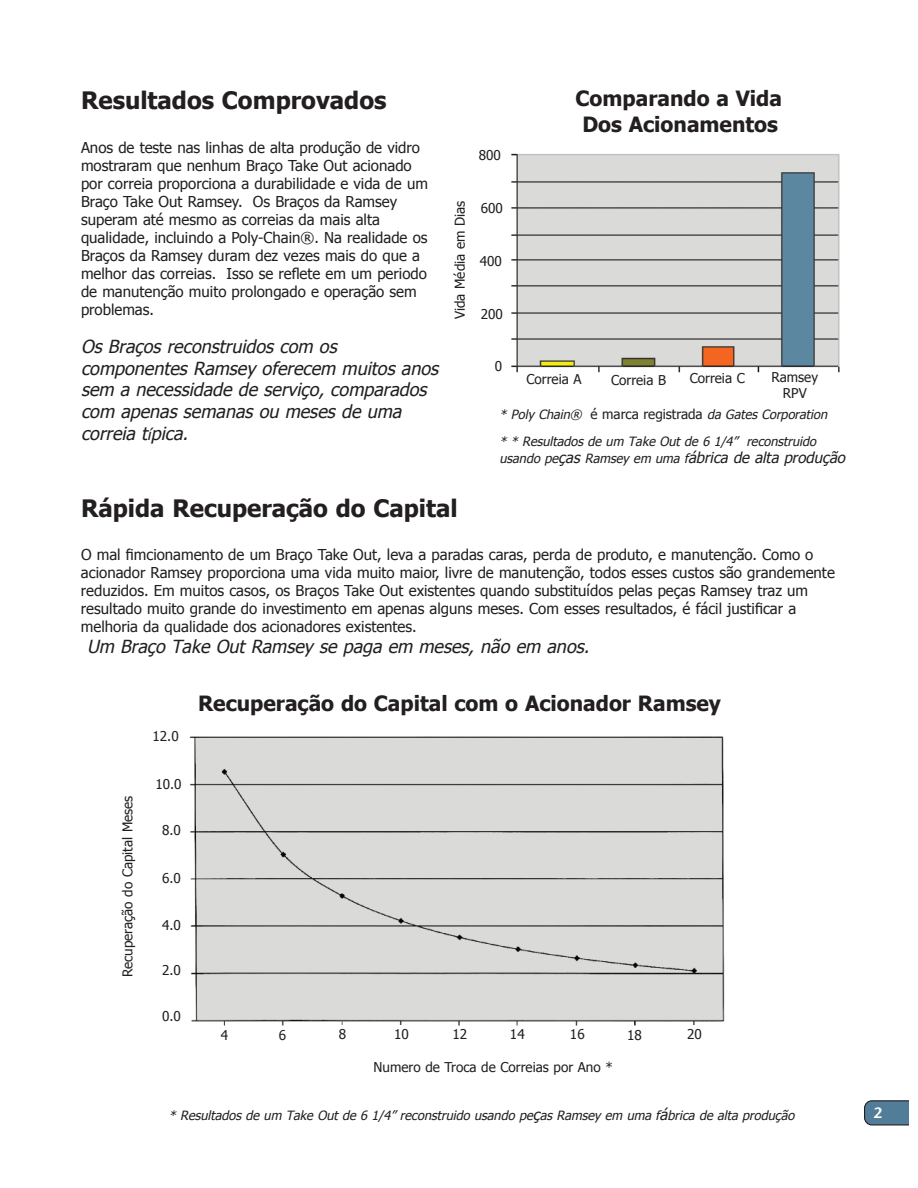
<style>
.page{position:relative;width:918px;height:1188px;background:#fff}
.page>*{position:absolute;margin:0;border:0;box-sizing:border-box;transform-origin:0 0}
.t1{font:700 24px "Tahoma";color:#231f20}
.t2{font:700 21px/25.2px "Tahoma";color:#231f20;text-align:center}
.t3{font:italic 18px/21.6px "Tahoma";color:#231f20}
.t4{font:15px/18px "Tahoma";color:#231f20}
.t5{font:italic 15px "Tahoma";color:#231f20}
.t6{font:600 15px "Stone Sans";color:#fff}
.t7{font:13.5px/16.2px "Tahoma";color:#231f20;text-align:center}
.t8{font:italic 12.75px "Tahoma";color:#231f20}
.s1{font-size:15px}
.s2{font-style:normal;font-size:13.5px}
.s3{font-size:12.75px}
</style>
<div class="page">
<svg style="left:864px;top:1100px;width:45px;height:26px"></svg>
<img style="left:511px;top:153px;width:329px;height:220px">
<img style="left:189px;top:736px;width:536px;height:290px">
<div style="left:526px;top:371px;width:59px;height:18px;background:#fff"></div>
<div style="left:690px;top:370px;width:60px;height:19px;background:#fff"></div>
<div style="left:611px;top:372px;width:58px;height:18px;background:#fff"></div>
<div style="left:766px;top:370px;width:57px;height:32px;background:#fff"></div>
<h1 class="t1" style="left:81px;top:85px;width:307px">Resultados Comprovados</h1>
<p class="t4" style="left:81px;top:138px;width:348px">Anos de teste nas linhas de alta produção de vidro mostraram que nenhum Braço Take Out acionado por correia proporciona a durabilidade e vida de um Braço Take Out Ramsey. Os Braços da Ramsey superam até mesmo as correias da mais alta qualidade, incluindo a Poly-Chain®. Na realidade os Braços da Ramsey duram dez vezes mais do que a melhor das correias. Isso se reflete em um periodo de manutenção muito prolongado e operação sem problemas.</p>
<p class="t3" style="left:81px;top:335px;width:363px">Os Braços reconstruidos com os componentes Ramsey oferecem muitos anos sem a necessidade de serviço, comparados com apenas semanas ou meses de uma correia t<span class="s1">í</span>pica.</p>
<p class="t7" style="left:451px;top:319px;width:120px;rotate:-90deg">Vida Média em Dias</p>
<p class="t7" style="left:479px;top:146px;width:24px">800</p>
<p class="t7" style="left:481px;top:199px;width:24px">600</p>
<p class="t7" style="left:480px;top:252px;width:24px">400</p>
<p class="t7" style="left:481px;top:305px;width:24px">200</p>
<p class="t7" style="left:495px;top:357px;width:9px">0</p>
<h2 class="t2" style="left:576px;top:85px;width:208px">Comparando a Vida<br>Dos Acionamentos</h2>
<p class="t7" style="left:526px;top:370px;width:57px">Correia A</p>
<p class="t7" style="left:611px;top:371px;width:56px">Correia B</p>
<p class="t7" style="left:690px;top:370px;width:57px">Correia C</p>
<p class="t7" style="left:772px;top:368px;width:48px">Ramsey<br>RPV</p>
<p class="t8" style="left:499px;top:406px;width:332px">* Poly Chain® <span class="s2">é m a r c a r e g i s t ra d a</span> da Gates Corporation</p>
<p class="t8" style="left:499px;top:433px;width:321px">* * Resultados de um Take Out de 6 1/4” reconstruido</p>
<p class="t5" style="left:499px;top:448px;width:350px"><span class="s3">usando pe</span>ças <span class="s3">Ramsey em uma f</span>ábrica de alta produção</p>
<h1 class="t1" style="left:81px;top:493px;width:378px">Rápida Recuperação do Capital</h1>
<p class="t4" style="left:81px;top:545px;width:755px">O mal fimcionamento de um Braço Take Out, leva a paradas caras, perda de produto, e manutenção. Como o acionador Ramsey proporciona uma vida muito maior, livre de manutenção, todos esses custos são grandemente reduzidos. Em muitos casos, os Braços Take Out existentes quando substituídos pelas peças Ramsey traz um resultado muito grande do investimento em apenas alguns meses. Com esses resultados, é fácil justificar a melhoria da qualidade dos acionadores existentes.</p>
<p class="t3" style="left:87px;top:635px;width:508px">Um Braço Take Out Ramsey se paga em meses, não em anos.</p>
<p class="t7" style="left:119px;top:977px;width:183px;rotate:-90deg">Recuperação do Capital Meses</p>
<p class="t7" style="left:153px;top:727px;width:28px">12.0</p>
<p class="t7" style="left:155px;top:776px;width:28px">10.0</p>
<p class="t7" style="left:162px;top:822px;width:20px">8.0</p>
<p class="t7" style="left:162px;top:869px;width:20px">6.0</p>
<p class="t7" style="left:162px;top:916px;width:20px">4.0</p>
<p class="t7" style="left:162px;top:961px;width:20px">2.0</p>
<p class="t7" style="left:162px;top:1008px;width:20px">0.0</p>
<h2 class="t2" style="left:198px;top:690px;width:525px">Recuperação do Capital com o Acionador Ramsey</h2>
<p class="t7" style="left:221px;top:1026px;width:9px">4</p>
<p class="t7" style="left:279px;top:1026px;width:9px">6</p>
<p class="t7" style="left:339px;top:1025px;width:9px">8</p>
<p class="t7" style="left:394px;top:1025px;width:16px">10</p>
<p class="t7" style="left:452px;top:1025px;width:16px">12</p>
<p class="t7" style="left:510px;top:1026px;width:16px">14</p>
<p class="t7" style="left:570px;top:1026px;width:16px">16</p>
<p class="t7" style="left:627px;top:1026px;width:16px">18</p>
<p class="t7" style="left:687px;top:1025px;width:16px">20</p>
<p class="t7" style="left:374px;top:1058px;width:241px">Numero de Troca de Correias por Ano *</p>
<p class="t8" style="left:169px;top:1107px;width:630px">* Resultados de um Take Out de 6 1/4” reconstruido usando pe<span class="s1">ç</span>as Ramsey em uma f<span class="s1">á</span>brica de alta produção</p>
<p class="t6" style="left:873px;top:1107px;width:10px">2</p>
</div>
